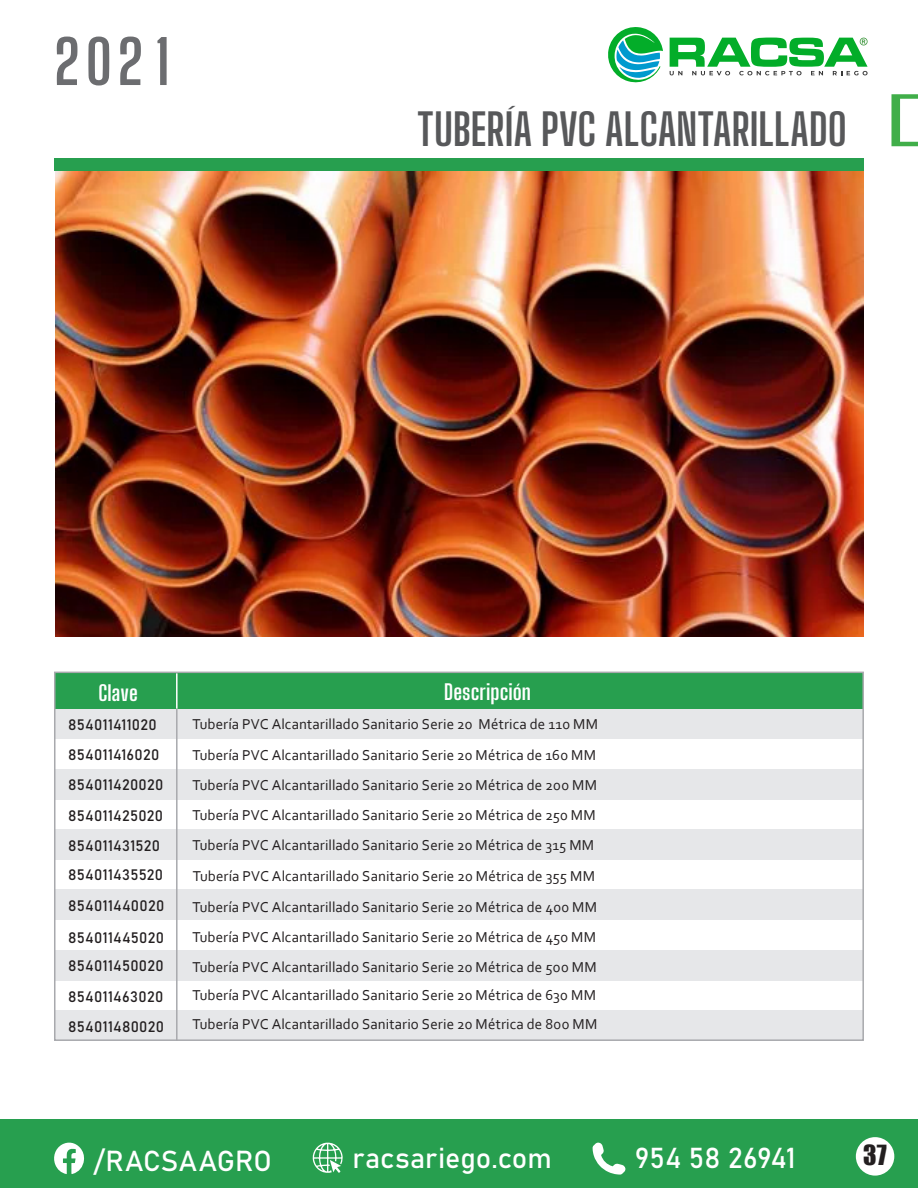
<style>
.page{position:relative;width:918px;height:1188px;background:#fff}
.page>*{position:absolute;margin:0;border:0;box-sizing:border-box;transform-origin:0 0}
.t1{font:700 60px "Big Shoulders Display";color:#6c6d70}
.TITULOS{font:700 43.5px "Big Shoulders Display";letter-spacing:.005em;color:#57585a}
.t2{font:28.5px "Bahnschrift";color:#fff}
.t3{font:25.5px "Impact";color:#231f20}
.DESCRIPCIONES{font:700 21px "Big Shoulders Display";color:#fff}
.TEXTO_TABLA{font:15px "Corbel";letter-spacing:.005em;color:#231f20}
.claves{font:15px "Bahnschrift";letter-spacing:.015em;color:#231f20}
</style>
<div class="page">
<svg style="left:608px;top:27px;width:55px;height:56px"></svg>
<svg style="left:670px;top:38px;width:198px;height:37px"></svg>
<div style="left:54px;top:158px;width:810px;height:12px;background:#279f4f"></div>
<div style="left:0;top:1119px;width:918px;height:69px;background:#279f4f"></div>
<svg style="left:54px;top:1142px;width:30px;height:32px"></svg>
<svg style="left:312px;top:1142px;width:31px;height:31px"></svg>
<svg style="left:593px;top:1142px;width:32px;height:33px"></svg>
<div style="left:856px;top:1137px;width:38px;height:39px;background:#fff;border-radius:50%"></div>
<div style="left:55px;top:709px;width:808px;height:30px;background:#e6e7e9"></div>
<div style="left:55px;top:769px;width:808px;height:30px;background:#e6e7e9"></div>
<div style="left:55px;top:829px;width:808px;height:31px;background:#e6e7e9"></div>
<div style="left:55px;top:890px;width:808px;height:30px;background:#e6e7e9"></div>
<div style="left:55px;top:950px;width:808px;height:31px;background:#e6e7e9"></div>
<div style="left:55px;top:1011px;width:808px;height:30px;background:#e6e7e9"></div>
<div style="left:55px;top:672px;width:808px;height:37px;background:#279f4f"></div>
<hr style="left:176px;top:673px;width:2px;height:36px;background:#fff">
<hr style="left:176px;top:709px;width:2px;height:332px;background:#a8a9ad">
<div style="left:54px;top:672px;width:810px;height:369px;border:2px solid #a8a9ad"></div>
<img style="left:56px;top:171px;width:808px;height:466px">
<svg style="left:891px;top:94px;width:27px;height:52px"></svg>
<h1 class="t1" style="left:54px;top:21px;width:117px">2021</h1>
<p class="TITULOS" style="left:417px;top:100px;width:431px">TUBERÍA PVC ALCANTARILLADO</p>
<p class="DESCRIPCIONES" style="left:98px;top:679px;width:41px">Clave</p>
<p class="DESCRIPCIONES" style="left:444px;top:678px;width:88px">Descripción</p>
<p class="TEXTO_TABLA" style="left:192px;top:714px;width:407px">Tubería PVC Alcantarillado Sanitario Serie 20 Métrica de 110 MM</p>
<p class="claves" style="left:68px;top:714px;width:90px">854011411020</p>
<p class="claves" style="left:68px;top:744px;width:93px">854011416020</p>
<p class="TEXTO_TABLA" style="left:192px;top:745px;width:405px">Tubería PVC Alcantarillado Sanitario Serie 20 Métrica de 160 MM</p>
<p class="claves" style="left:68px;top:773px;width:97px">854011420020</p>
<p class="claves" style="left:68px;top:804px;width:96px">854011425020</p>
<p class="claves" style="left:68px;top:834px;width:93px">854011431520</p>
<p class="claves" style="left:68px;top:864px;width:97px">854011435520</p>
<p class="claves" style="left:68px;top:894px;width:98px">854011440020</p>
<p class="claves" style="left:68px;top:926px;width:97px">854011445020</p>
<p class="claves" style="left:68px;top:955px;width:97px">854011450020</p>
<p class="claves" style="left:68px;top:985px;width:97px">854011463020</p>
<p class="claves" style="left:68px;top:1015px;width:97px">854011480020</p>
<p class="TEXTO_TABLA" style="left:192px;top:775px;width:406px">Tubería PVC Alcantarillado Sanitario Serie 20 Métrica de 200 MM</p>
<p class="TEXTO_TABLA" style="left:192px;top:806px;width:405px">Tubería PVC Alcantarillado Sanitario Serie 20 Métrica de 250 MM</p>
<p class="TEXTO_TABLA" style="left:192px;top:836px;width:403px">Tubería PVC Alcantarillado Sanitario Serie 20 Métrica de 315 MM</p>
<p class="TEXTO_TABLA" style="left:193px;top:867px;width:404px">Tubería PVC Alcantarillado Sanitario Serie 20 Métrica de 355 MM</p>
<p class="TEXTO_TABLA" style="left:192px;top:897px;width:406px">Tubería PVC Alcantarillado Sanitario Serie 20 Métrica de 400 MM</p>
<p class="TEXTO_TABLA" style="left:192px;top:928px;width:405px">Tubería PVC Alcantarillado Sanitario Serie 20 Métrica de 450 MM</p>
<p class="TEXTO_TABLA" style="left:192px;top:958px;width:406px">Tubería PVC Alcantarillado Sanitario Serie 20 Métrica de 500 MM</p>
<p class="TEXTO_TABLA" style="left:192px;top:986px;width:405px">Tubería PVC Alcantarillado Sanitario Serie 20 Métrica de 630 MM</p>
<p class="TEXTO_TABLA" style="left:192px;top:1015px;width:407px">Tubería PVC Alcantarillado Sanitario Serie 20 Métrica de 800 MM</p>
<h3 class="t2" style="left:94px;top:1140px;width:180px">/RACSAAGRO</h3>
<h3 class="t2" style="left:353px;top:1136px;width:201px">racsariego.com</h3>
<h3 class="t2" style="left:635px;top:1136px;width:162px">954 58 26941</h3>
<h3 class="t3" style="left:863px;top:1135px;width:25px">37</h3>
</div>
